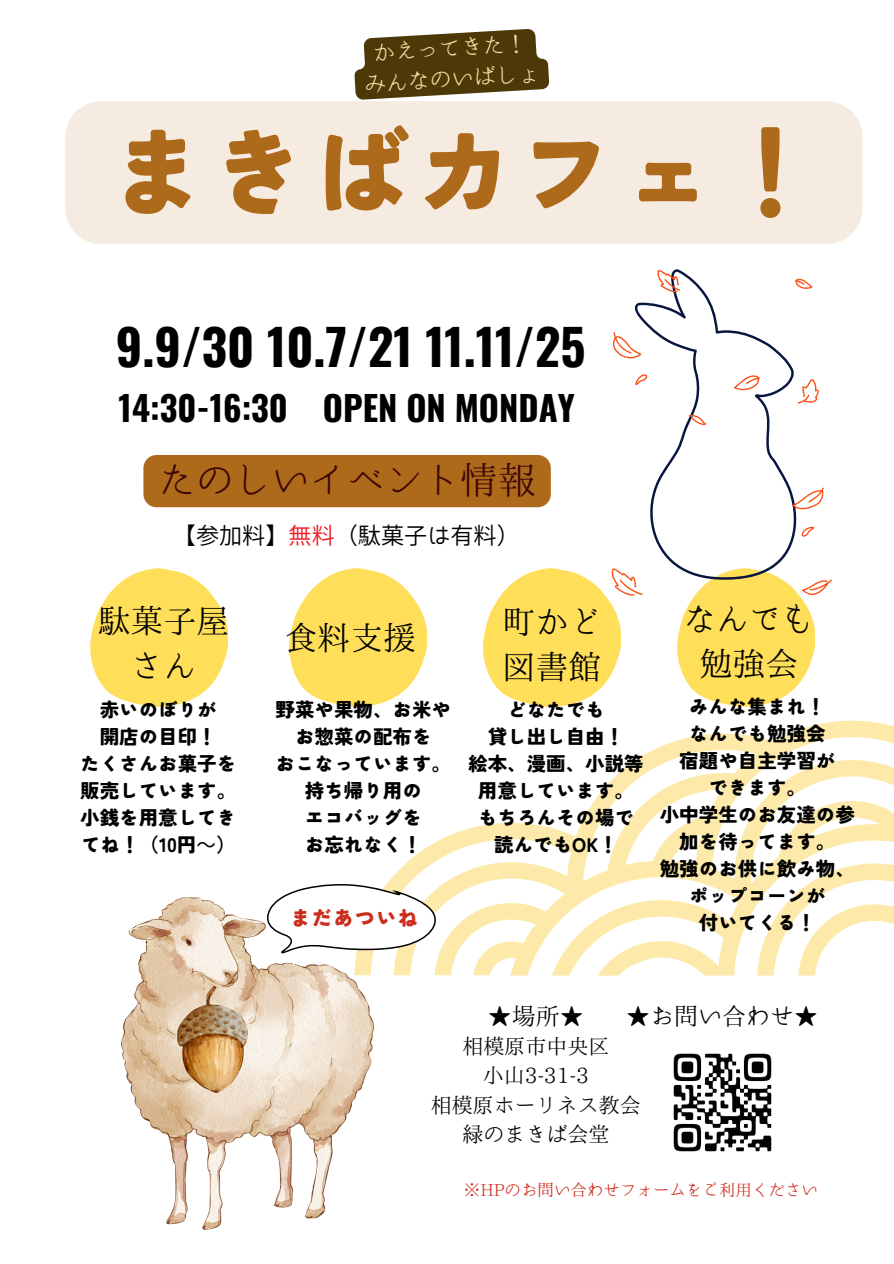
<style>
.page{position:relative;width:894px;height:1264px;background:#fff}
.page>*{position:absolute;margin:0;border:0;box-sizing:border-box;transform-origin:0 0}
.t1{font:900 102.15px "Tsunagi Gothic";color:#ae6a1b}
.t2{font:700 49.35px "Oswald";color:#000}
.t3{font:37.65px "Harenosora Mincho";color:#3d0805}
.t4{font:700 34.5px "Oswald";color:#000}
.t5{font:32.85px/45px "Harenosora Mincho";color:#000;text-align:center}
.t6{font:24px "Harenosora Mincho";color:#000}
.t7{font:23.1px "Bokutachino Gothic 2";color:#000}
.t8{font:22.05px "Harenosora Mincho";color:#f6dda2}
.t9{font:900 21.45px "Tsunagi Gothic";color:#cb2d1e}
.t10{font:21px "Harenosora Mincho";color:#000}
.t11{font:900 19.5px/27px "Tsunagi Gothic";color:#000;text-align:center}
.t12{font:16.5px "Harenosora Mincho";color:#cb2d1e}
.s1{color:#f41823}
.s2{font-family:"Noto Sans CJ Ksc";font-weight:400}
</style>
<div class="page">
<svg style="left:388px;top:720px;width:505px;height:255px"></svg>
<img style="left:673px;top:1053px;width:99px;height:99px">
<svg style="left:289px;top:568px;width:137px;height:138px"></svg>
<svg style="left:677px;top:595px;width:137px;height:111px;background:#fee26f"></svg>
<svg style="left:90px;top:568px;width:138px;height:138px"></svg>
<svg style="left:482px;top:568px;width:138px;height:138px"></svg>
<svg style="left:611px;top:270px;width:221px;height:325px"></svg>
<img style="left:121px;top:897px;width:252px;height:332px">
<img style="left:177px;top:986px;width:70px;height:106px">
<svg style="left:261px;top:882px;width:179px;height:71px"></svg>
<div style="left:65px;top:101px;width:797px;height:143px;background:#f5ebe0"></div>
<svg style="left:354px;top:29px;width:195px;height:71px"></svg>
<div style="left:143px;top:455px;width:407px;height:52px;background:#ae6a1b"></div>
<p class="t8" style="left:372px;top:41px;width:156px;rotate:-3deg">かえってきた！</p>
<p class="t8" style="left:363px;top:72px;width:178px;rotate:-3deg">みんなのいばしょ</p>
<p class="t1" style="left:106px;top:121px;width:716px">まきばカフェ！</p>
<p class="t2" style="left:116px;top:308px;width:471px">9.9/30 10.7/21 11.11/25</p>
<p class="t4" style="left:119px;top:381px;width:171px">14:30-16:30</p>
<p class="t4" style="left:323px;top:380px;width:253px">OPEN ON MONDAY</p>
<p class="t3" style="left:158px;top:461px;width:378px">たのしいイベント情報</p>
<p class="t7" style="left:173px;top:523px;width:348px">【参加料】<span class="s1">無料</span>（駄菓子は有料）</p>
<p class="t5" style="left:98px;top:598px;width:133px">駄菓子屋さん</p>
<p class="t11" style="left:100px;top:696px;width:118px">赤いのぼりが</p>
<p class="t11" style="left:100px;top:723px;width:118px">開店の目印！</p>
<p class="t11" style="left:80px;top:750px;width:157px;text-align:justify">たくさんお菓子を販売しています。小銭を用意してきてね！（10円<span class="s2">～</span>）</p>
<p class="t5" style="left:284px;top:615px;width:133px">食料支援</p>
<p class="t11" style="left:275px;top:696px;width:177px">野菜や果物、お米やお惣菜の配布を</p>
<p class="t11" style="left:275px;top:750px;width:177px">おこなっています。</p>
<p class="t11" style="left:305px;top:777px;width:118px">持ち帰り用の</p>
<p class="t11" style="left:305px;top:804px;width:118px">エコバッグを</p>
<p class="t11" style="left:305px;top:831px;width:118px">お忘れなく！</p>
<p class="t9" style="left:289px;top:907px;width:130px">まだあついね</p>
<p class="t5" style="left:502px;top:599px;width:100px;text-align:left">町かど図書館</p>
<p class="t11" style="left:507px;top:696px;width:99px">どなたでも</p>
<p class="t11" style="left:487px;top:723px;width:138px">貸し出し自由！</p>
<h2 class="t11" style="left:468px;top:750px;width:177px">絵本、漫画、小説等</h2>
<h4 class="t11" style="left:478px;top:777px;width:157px">用意しています。</h4>
<h3 class="t11" style="left:478px;top:804px;width:157px">もちろんその場で</h3>
<h5 class="t11" style="left:494px;top:831px;width:125px">読んでもOK！</h5>
<p class="t5" style="left:683px;top:596px;width:133px">なんでも勉強会</p>
<h6 class="t11" style="left:689px;top:693px;width:138px">みんな集まれ！</h6>
<h6 class="t11" style="left:689px;top:720px;width:138px">なんでも勉強会</h6>
<h6 class="t11" style="left:679px;top:747px;width:157px">宿題や自主学習が</h6>
<h6 class="t11" style="left:708px;top:774px;width:99px">できます。</h6>
<p class="t11" style="left:659px;top:801px;width:196px">小中学生のお友達の参加を待ってます。</p>
<p class="t11" style="left:659px;top:855px;width:196px">勉強のお供に飲み物、ポップコーンが</p>
<p class="t11" style="left:698px;top:909px;width:118px">付いてくる！</p>
<p class="t6" style="left:626px;top:1003px;width:193px">★お問い合わせ★</p>
<p class="t6" style="left:488px;top:1003px;width:97px">★場所★</p>
<p class="t10" style="left:462px;top:1035px;width:148px">相模原市中央区</p>
<p class="t10" style="left:482px;top:1064px;width:108px">小山3-31-3</p>
<p class="t10" style="left:431px;top:1094px;width:211px">相模原ホーリネス教会</p>
<p class="t10" style="left:462px;top:1123px;width:148px">緑のまきば会堂</p>
<p class="t12" style="left:464px;top:1181px;width:355px">※HPのお問い合わせフォームをご利用ください</p>
</div>
